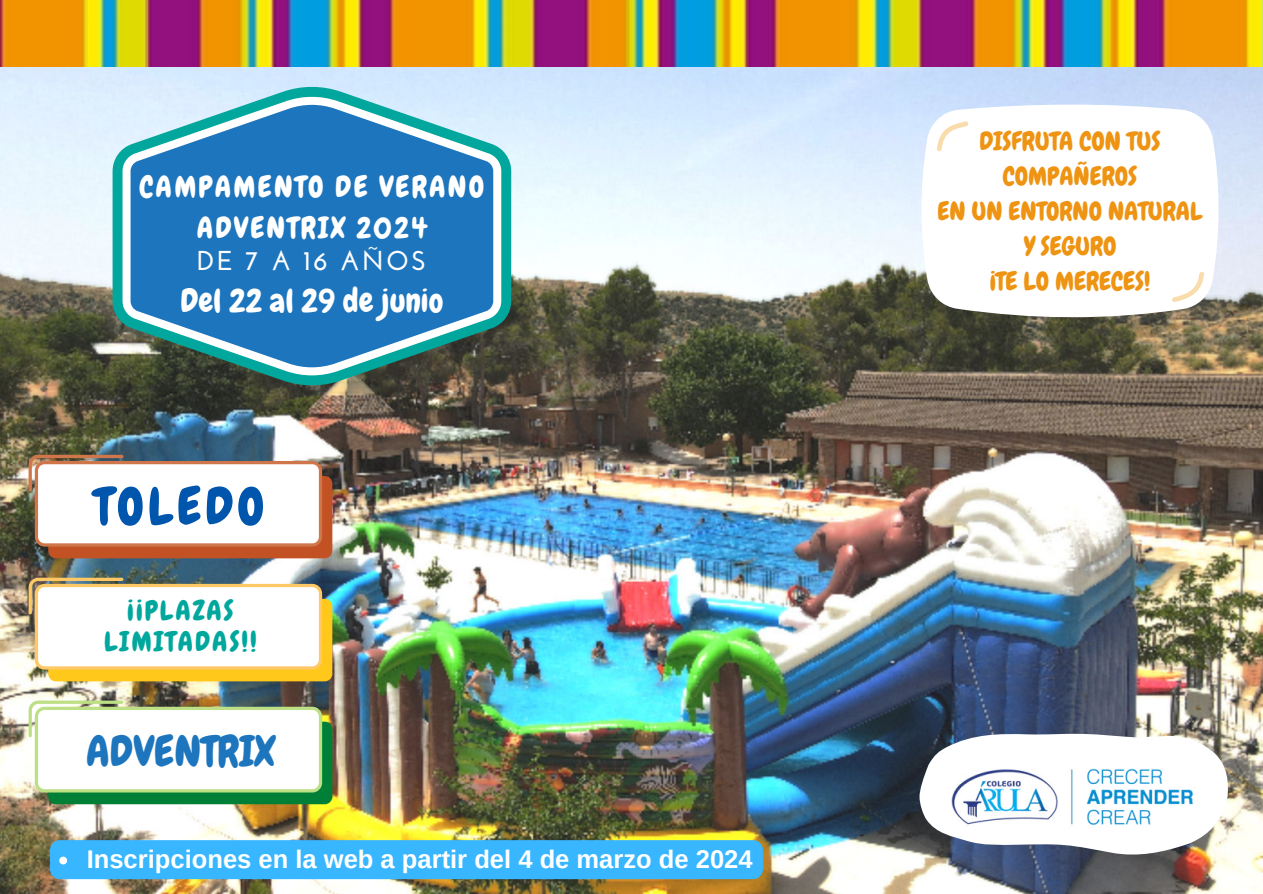
<style>
.page{position:relative;width:1263px;height:894px;background:#fff}
.page>*{position:absolute;margin:0;border:0;box-sizing:border-box;transform-origin:0 0}
.t1{font:51.45px "Chewy";letter-spacing:.075em;color:#0055ad}
.t2{font:42.3px "Chewy";letter-spacing:.005em;color:#1d75bd}
.t3{font:32.7px "Chewy";color:#fff}
.t4{font:29.55px/40.5px "Chewy";letter-spacing:.075em;color:#fff;text-align:center}
.t5{font:27.45px/31.5px "Chewy";letter-spacing:.075em;color:#00a79d;text-align:center}
.t6{font:700 27.3px "Josefin Sans";letter-spacing:.075em;color:#fff}
.t7{font:25.5px/34.8px "Chewy";color:#ee9412;text-align:center}
.t8{font:700 25.5px "Arimo";color:#fff}
</style>
<div class="page">
<img style="left:0;top:66px;width:1263px;height:827px">
<img style="left:0;top:0;width:1263px;height:66px">
<svg style="left:113px;top:85px;width:398px;height:302px;background:#679c99"></svg>
<svg style="left:123px;top:95px;width:378px;height:280px;background:#3e89bc"></svg>
<div style="left:48px;top:476px;width:284px;height:82px;background:#c25123;border-radius:8px"></div>
<svg style="left:29px;top:454px;width:293px;height:92px;background:#ede6e3"></svg>
<div style="left:48px;top:598px;width:284px;height:83px;background:#ffc81a;border-radius:8px"></div>
<svg style="left:29px;top:577px;width:293px;height:92px;background:#f3efe6"></svg>
<div style="left:48px;top:721px;width:284px;height:82px;background:#008037;border-radius:8px"></div>
<svg style="left:29px;top:700px;width:293px;height:92px"></svg>
<svg style="left:919px;top:103px;width:302px;height:217px"></svg>
<svg style="left:937px;top:121px;width:31px;height:30px"></svg>
<svg style="left:1172px;top:271px;width:32px;height:31px"></svg>
<svg style="left:919px;top:733px;width:310px;height:124px"></svg>
<img style="left:952px;top:761px;width:245px;height:68px">
<div style="left:50px;top:839px;width:713px;height:39px;background:#38b6ff;border-radius:10px"></div>
<svg style="left:59px;top:856px;width:8px;height:8px"></svg>
<p class="t4" style="left:139px;top:167px;width:346px">CAMPAMENTO DE VERANO<br>ADVENTRIX 2024</p>
<p class="t6" style="left:197px;top:244px;width:231px">DE 7 A 16 AÑOS</p>
<p class="t3" style="left:180px;top:279px;width:264px">Del 22 al 29 de junio</p>
<h1 class="t1" style="left:94px;top:473px;width:172px">TOLEDO</h1>
<p class="t5" style="left:104px;top:594px;width:154px">¡¡PLAZAS<br>LIMITADAS!!</p>
<h2 class="t2" style="left:86px;top:724px;width:190px">ADVENTRIX</h2>
<p class="t8" style="left:87px;top:841px;width:667px">Inscripciones en la web a partir del 4 de marzo de 2024</p>
<p class="t7" style="left:937px;top:124px;width:267px">DISFRUTA CON TUS<br>COMPAÑEROS<br>EN UN ENTORNO NATURAL<br>Y SEGURO<br>¡TE LO MERECES!</p>
</div>
